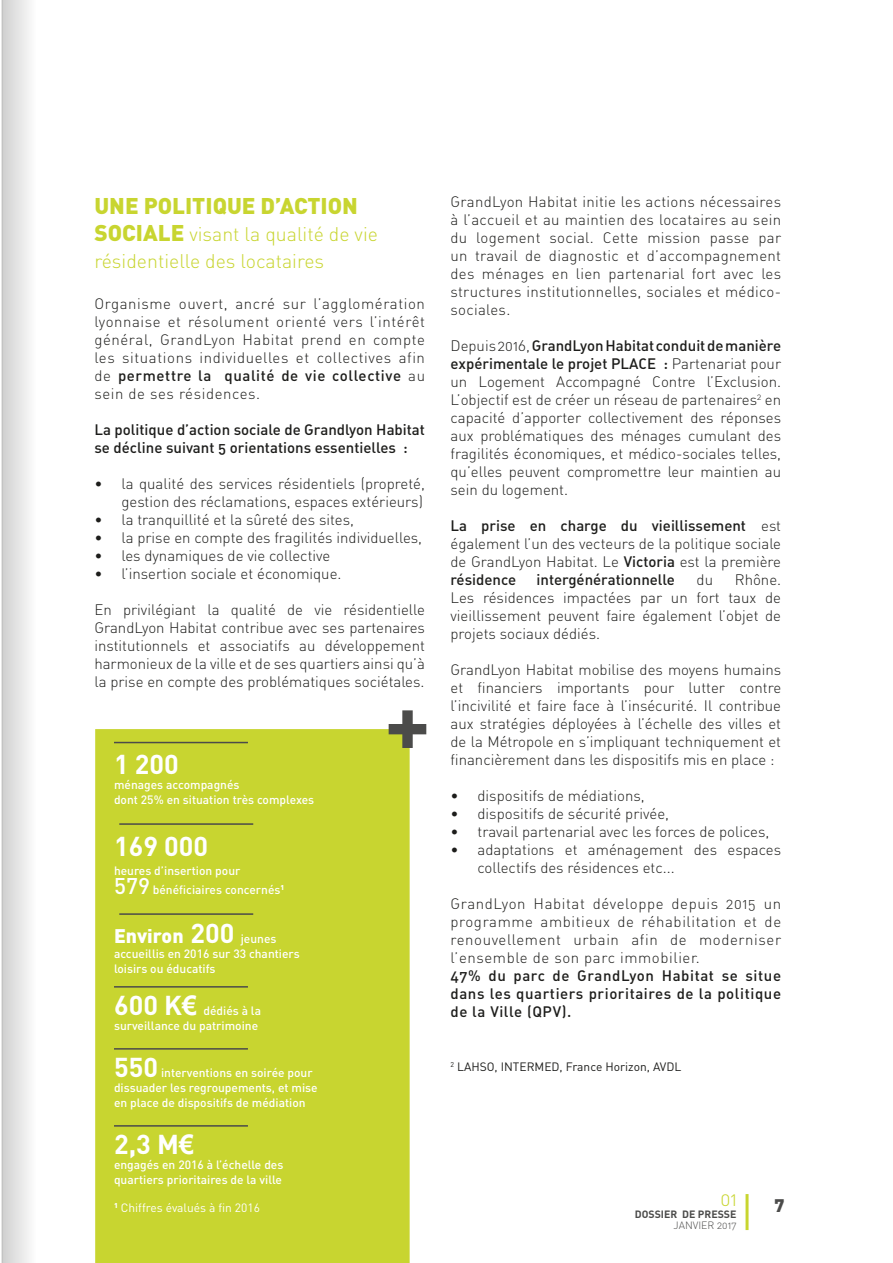
<style>
.page{position:relative;width:893px;height:1263px;background:#fff}
.page>*{position:absolute;margin:0;border:0;box-sizing:border-box;transform-origin:0 0}
.t1{font:700 85.05px "DIN";color:#4b4b4a}
.t2{font:700 27px "DIN";color:#fff}
.t3{font:900 22.5px "DIN";color:#c8d530}
.t4{font:19.5px/27px "DIN Light Alternate";color:#c8d530}
.t5{font:900 19.5px "DIN";color:#fff}
.t6{font:900 18px "DIN";color:#4b4b4a}
.t7{font:15px/18px "DIN Light Alternate";color:#1d1d1b;text-align:justify}
.t8{font:15px/18px "DIN Medium Alternate";color:#1d1d1b}
.t9{font:15px "DIN Medium Alternate";letter-spacing:.04em;color:#1d1d1b}
.t10{font:15px "DIN Light Alternate";letter-spacing:.04em;color:#1d1d1b}
.t11{font:500 12px/15px "DIN";color:#fff}
.t12{font:12px "DIN";color:#1d1d1b}
.t13{font:12px "DIN";color:#fff}
.t14{font:700 10.5px "DIN";color:#4b4b4a}
.t15{font:10.5px "DIN Light Alternate";color:#4b4b4a}
.s1{font-family:"DIN";font-weight:900;font-size:22.5px}
.s2{font-family:"DIN Light Alternate"}
.s3{font-size:22.5px}
.s4{font-weight:700;font-size:27px}
.s5{font-family:"Arial"}
.s6{font-family:"DIN Medium Alternate"}
</style>
<div class="page">
<hr style="left:745px;top:1194px;width:3px;height:36px;background:#c8d530">
<div style="left:95px;top:729px;width:315px;height:534px;background:#c8d530"></div>
<hr style="left:114px;top:742px;width:134px;height:1px;background:#4b4b4a">
<hr style="left:119px;top:823px;width:134px;height:2px;background:#4b4b4a">
<hr style="left:119px;top:913px;width:134px;height:2px;background:#4b4b4a">
<hr style="left:114px;top:986px;width:134px;height:1px;background:#4b4b4a">
<hr style="left:114px;top:1048px;width:134px;height:1px;background:#4b4b4a">
<hr style="left:114px;top:1125px;width:134px;height:1px;background:#4b4b4a">
<svg style="left:2px;top:0;width:27px;height:1263px;background:#e0e0e0"></svg>
<h3 class="t3" style="left:94px;top:191px;width:265px">UNE POLITIQUE D’ACTION</h3>
<h3 class="t4" style="left:94px;top:220px;width:285px"><span class="s1">SOCIALE</span> visant la qualité de vie résidentielle des locataires</h3>
<p class="t7" style="left:94px;top:295px;width:332px">Organisme ouvert, ancré sur l’agglomération lyonnaise et résolument orienté vers l’intérêt général, GrandLyon Habitat prend en compte les situations individuelles et collectives afin</p>
<p class="t9" style="left:94px;top:366px;width:332px"><span class="s2">de</span> permettre la qualité de vie collective <span class="s2">au</span></p>
<p class="t10" style="left:94px;top:385px;width:167px">sein de ses résidences.</p>
<p class="t8" style="left:94px;top:420px;width:332px">La politique d’action sociale de Grandlyon Habitat se décline suivant 5 orientations essentielles :</p>
<p class="t7" style="left:94px;top:475px;width:332px;text-align:right">• la qualité des services résidentiels (propreté, gestion des réclamations, espaces extérieurs)</p>
<p class="t7" style="left:94px;top:511px;width:261px">• la tranquillité et la sûreté des sites,</p>
<p class="t7" style="left:94px;top:529px;width:329px">• la prise en compte des fragilités individuelles,</p>
<p class="t7" style="left:94px;top:547px;width:237px">• les dynamiques de vie collective</p>
<p class="t7" style="left:94px;top:565px;width:249px">• l’insertion sociale et économique.</p>
<p class="t7" style="left:94px;top:601px;width:332px">En privilégiant la qualité de vie résidentielle GrandLyon Habitat contribue avec ses partenaires institutionnels et associatifs au développement harmonieux de la ville et de ses quartiers ainsi qu’à la prise en compte des problématiques sociétales.</p>
<h2 class="t2" style="left:114px;top:747px;width:66px">1 200</h2>
<p class="t11" style="left:114px;top:777px;width:202px">ménages accompagnés<br>dont 25% en situation très complexes</p>
<h2 class="t2" style="left:114px;top:828px;width:96px">169 000</h2>
<p class="t11" style="left:114px;top:860px;width:172px;line-height:19.2px">heures d’insertion pour<br><span class="s3">579</span> bénéficiaires concernés<sup>1</sup></p>
<h3 class="t5" style="left:114px;top:922px;width:122px">Environ <span class="s4">200</span></h3>
<p class="t11" style="left:114px;top:930px;width:187px;text-indent:127px">jeunes accueillis en 2016 sur 33 chantiers loisirs ou éducatifs</p>
<h2 class="t2" style="left:114px;top:988px;width:85px">600 K<span class="s5">€</span></h2>
<p class="t11" style="left:114px;top:1003px;width:149px;text-align:right">dédiés à la<br>surveillance du patrimoine</p>
<h2 class="t2" style="left:114px;top:1050px;width:45px">550</h2>
<p class="t11" style="left:114px;top:1065px;width:205px;text-indent:47px">interventions en soirée pour dissuader les regroupements, et mise en place de dispositifs de médiation</p>
<h2 class="t2" style="left:114px;top:1127px;width:82px">2,3 M<span class="s5">€</span></h2>
<p class="t11" style="left:114px;top:1157px;width:171px">engagés en 2016 à l’échelle des quartiers prioritaires de la ville</p>
<p class="t13" style="left:114px;top:1200px;width:148px"><sup>1</sup> Chiffres évalués à fin 2016</p>
<h1 class="t1" style="left:384px;top:666px;width:48px">+</h1>
<p class="t7" style="left:450px;top:193px;width:332px">GrandLyon Habitat initie les actions nécessaires à l’accueil et au maintien des locataires au sein du logement social. Cette mission passe par un travail de diagnostic et d’accompagnement des ménages en lien partenarial fort avec les structures institutionnelles, sociales et médico&shy;sociales.</p>
<p class="t8" style="left:450px;top:336px;width:332px"><span class="s2">Depuis 2016,</span> GrandLyon Habitat conduit de manière expérimentale le projet PLACE : <span class="s2">Partenariat pour</span></p>
<p class="t7" style="left:450px;top:373px;width:332px">un Logement Accompagné Contre l’Exclusion.<br>L’objectif est de créer un réseau de partenaires<sup>2</sup> en capacité d’apporter collectivement des réponses aux problématiques des ménages cumulant des fragilités économiques, et médico-sociales telles, qu’elles peuvent compromettre leur maintien au sein du logement.</p>
<p class="t8" style="left:450px;top:516px;width:332px">La prise en charge du vieillissement <span class="s2">est</span></p>
<p class="t7" style="left:450px;top:535px;width:332px">également l’un des vecteurs de la politique sociale de GrandLyon Habitat. Le <span class="s6">Victoria</span> est la première</p>
<p class="t8" style="left:450px;top:570px;width:67px">résidence</p>
<p class="t8" style="left:537px;top:570px;width:140px">intergénérationnelle</p>
<p class="t7" style="left:697px;top:571px;width:18px">du</p>
<p class="t7" style="left:450px;top:571px;width:332px;text-indent:284px">Rhône.<br>Les résidences impactées par un fort taux de vieillissement peuvent faire également l’objet de projets sociaux dédiés.</p>
<p class="t7" style="left:450px;top:661px;width:332px">GrandLyon Habitat mobilise des moyens humains et financiers importants pour lutter contre l’incivilité et faire face à l’insécurité. Il contribue aux stratégies déployées à l’échelle des villes et de la Métropole en s’impliquant techniquement et financièrement dans les dispositifs mis en place :</p>
<p class="t7" style="left:450px;top:787px;width:196px">• dispositifs de médiations,</p>
<p class="t7" style="left:450px;top:805px;width:220px">• dispositifs de sécurité privée,</p>
<p class="t7" style="left:450px;top:823px;width:320px">• travail partenarial avec les forces de polices,</p>
<p class="t7" style="left:477px;top:841px;width:305px;text-indent:-27px">• adaptations et aménagement des espaces collectifs des résidences etc...</p>
<p class="t7" style="left:450px;top:895px;width:332px">GrandLyon Habitat développe depuis 2015 un programme ambitieux de réhabilitation et de renouvellement urbain afin de moderniser l’ensemble de son parc immobilier.</p>
<p class="t8" style="left:450px;top:966px;width:332px;text-align:justify">47% du parc de GrandLyon Habitat se situe dans les quartiers prioritaires de la politique de la Ville (QPV).</p>
<p class="t12" style="left:450px;top:1059px;width:232px"><sup>2</sup> LAHSO, INTERMED, France Horizon, AVDL</p>
<h3 class="t4" style="left:720px;top:1185px;width:18px">01</h3>
<p class="t14" style="left:635px;top:1207px;width:103px">DOSSIER DE PRESSE</p>
<p class="t15" style="left:674px;top:1218px;width:64px">JANVIER 2017</p>
<p class="t6" style="left:774px;top:1194px;width:12px">7</p>
</div>
